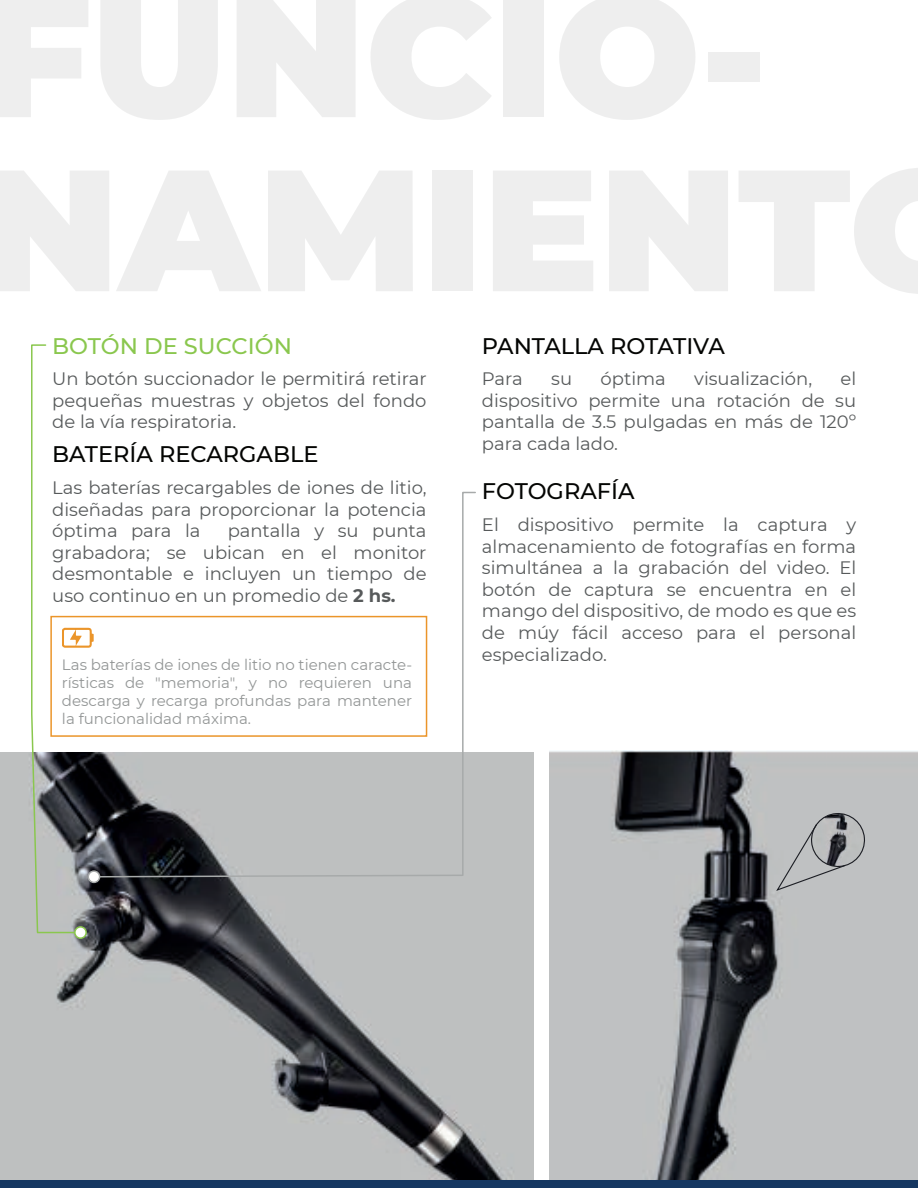
<style>
.page{position:relative;width:918px;height:1188px;background:#fff}
.page>*{position:absolute;margin:0;border:0;box-sizing:border-box;transform-origin:0 0}
.t1{font:500 22.5px "Montserrat";color:#040503}
.t2{font:500 22.5px "Montserrat";color:#8ac74e}
.t3{font:18px/21.6px "Montserrat";color:#575a5b;text-align:justify}
.t4{font:15px/18px "Montserrat";color:#939696;text-align:justify}
.s1{font-weight:700}
</style>
<div class="page">
<img style="left:550px;top:750px;width:368px;height:430px">
<svg style="left:775px;top:811px;width:91px;height:81px;background:#abadae"></svg>
<img style="left:0;top:753px;width:534px;height:427px">
<div style="left:0;top:1180px;width:918px;height:8px;background:#153761"></div>
<svg style="left:100px;top:491px;width:377px;height:387px"></svg>
<div style="left:50px;top:616px;width:377px;height:121px;border:2px solid #eb952a"></div>
<svg style="left:30px;top:344px;width:70px;height:595px"></svg>
<p class="t2" style="left:52px;top:330px;width:241px">BOTÓN DE SUCCIÓN</p>
<p class="t3" style="left:52px;top:367px;width:376px">Un botón succionador le permitirá retirar pequeñas muestras y objetos del fondo de la vía respiratoria.</p>
<p class="t1" style="left:52px;top:439px;width:268px">BATERÍA RECARGABLE</p>
<p class="t3" style="left:52px;top:476px;width:376px">Las baterías recargables de iones de litio, diseñadas para proporcionar la potencia óptima para la</p>
<p class="t3" style="left:52px;top:519px;width:376px;text-indent:175px">pantalla y su punta grabadora; se ubican en el monitor desmontable e incluyen un tiempo de uso continuo en un promedio de <span class="s1">2 hs.</span></p>
<p class="t4" style="left:62px;top:655px;width:352px">Las baterías de iones de litio no tienen caracte&shy;rísticas de "memoria", y no requieren una descarga y recarga profundas para mantener la funcionalidad máxima.</p>
<p class="t1" style="left:482px;top:330px;width:245px">PANTALLA ROTATIVA</p>
<p class="t3" style="left:482px;top:367px;width:376px;text-indent:359px">el dispositivo permite una rotación de su pantalla de 3.5 pulgadas en más de 120º para cada lado.</p>
<p class="t3" style="left:482px;top:367px;width:42px">Para</p>
<p class="t3" style="left:551px;top:367px;width:22px">su</p>
<p class="t3" style="left:601px;top:367px;width:67px">óptima</p>
<p class="t3" style="left:694px;top:367px;width:119px">visualización,</p>
<p class="t1" style="left:482px;top:476px;width:154px">FOTOGRAFÍA</p>
<p class="t3" style="left:482px;top:513px;width:376px">El dispositivo permite la captura y almacenamiento de fotografías en forma simultánea a la grabación del video. El botón de captura se encuentra en el mango del dispositivo, de modo es que es de múy fácil acceso para el personal especializado.</p>
</div>
